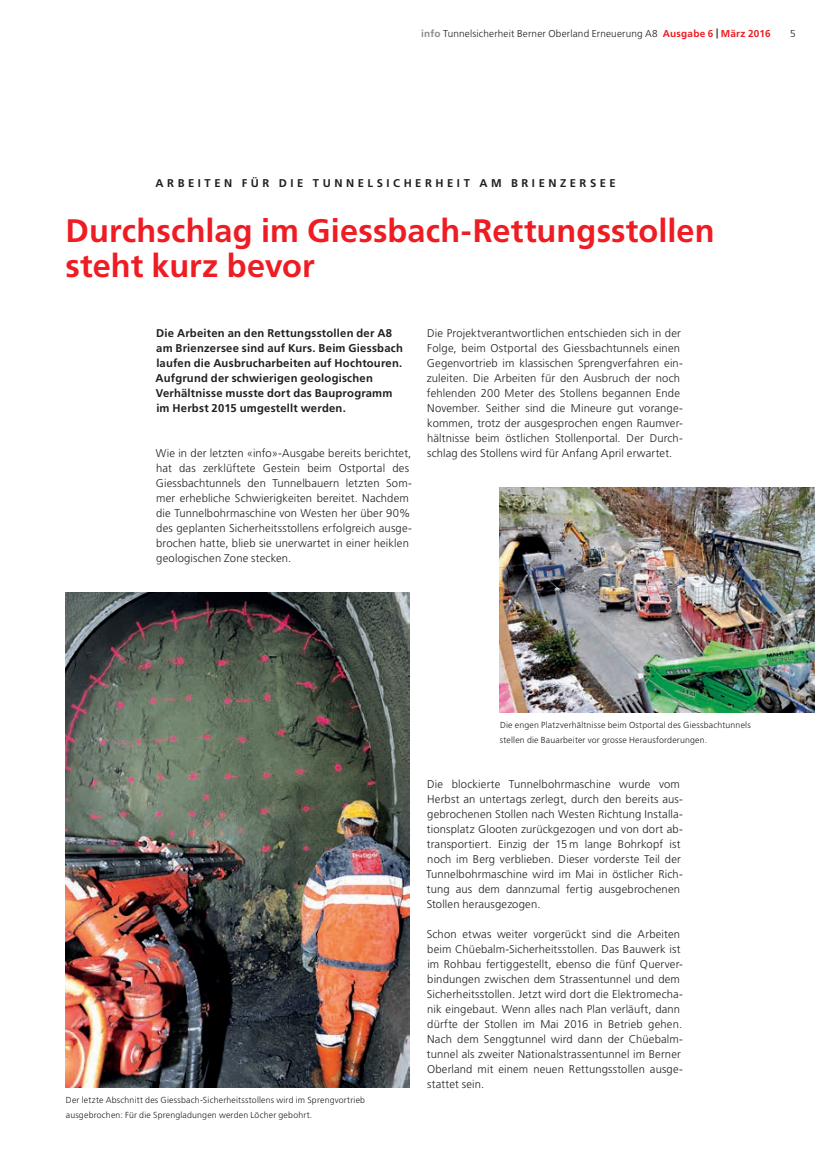
<style>
.page{position:relative;width:815px;height:1170px;background:#fff}
.page>*{position:absolute;margin:0;border:0;box-sizing:border-box;transform-origin:0 0}
.t1{font:700 32.5px/35px "Frutiger LT Std";letter-spacing:.005em;color:#ee1d23}
.t2{font:300 11.25px/15px "Frutiger LT Std";letter-spacing:.015em;color:#231f20}
.t3{font:700 11.25px/15px "Frutiger LT Std";letter-spacing:.02em;color:#231f20}
.t4{font:700 11.25px "Frutiger LT Std";letter-spacing:.315em;color:#231f20}
.t5{font:300 10px "Frutiger LT Std";letter-spacing:.02em;color:#231f20}
.t6{font:300 8.75px/15px "Frutiger LT Std";letter-spacing:.02em;color:#231f20}
.s1{font-weight:700;color:#8a8c8f}
.s2{font-weight:700;color:#ee1d23}
.s3{font-weight:700}
</style>
<div class="page">
<img style="left:66px;top:592px;width:343px;height:495px">
<img style="left:500px;top:487px;width:315px;height:225px">
<p class="t5" style="left:421px;top:28px;width:351px"><span class="s1">info</span> Tunnelsicherheit Berner Oberland Erneuerung A8 <span class="s2">Ausgabe 6</span> <span class="s3">|</span> <span class="s2">März 2016</span></p>
<p class="t5" style="left:790px;top:28px;width:7px">5</p>
<p class="t4" style="left:156px;top:177px;width:462px">ARBEITEN FÜR DIE TUNNELSICHERHEIT AM BRIENZERSEE</p>
<h1 class="t1" style="left:66px;top:214px;width:651px">Durchschlag im Giessbach-Rettungsstollen steht kurz bevor</h1>
<p class="t3" style="left:156px;top:326px;width:249px">Die Arbeiten an den Rettungsstollen der A8 am Brienzersee sind auf Kurs. Beim Giessbach laufen die Ausbrucharbeiten auf Hochtouren.<br>Aufgrund der schwierigen geologischen Verhältnisse musste dort das Bauprogramm im Herbst 2015 umgestellt werden.</p>
<p class="t2" style="left:156px;top:446px;width:258px">Wie in der letzten «info»-Ausgabe bereits berichtet, hat das zerklüftete Gestein beim Ostportal des Giessbachtunnels den Tunnelbauern letzten Som&shy;mer erhebliche Schwierigkeiten bereitet. Nachdem die Tunnelbohrmaschine von Westen her über 90% des geplanten Sicherheitsstollens erfolgreich ausge&shy;brochen hatte, blieb sie unerwartet in einer heiklen geologischen Zone stecken.</p>
<p class="t2" style="left:427px;top:326px;width:258px">Die Projektverantwortlichen entschieden sich in der Folge, beim Ostportal des Giessbachtunnels einen Gegenvortrieb im klassischen Sprengverfahren ein&shy;zuleiten. Die Arbeiten für den Ausbruch der noch fehlenden 200 Meter des Stollens begannen Ende November. Seither sind die Mineure gut vorange&shy;kommen, trotz der ausgesprochen engen Raumver&shy;hältnisse beim östlichen Stollenportal. Der Durch&shy;schlag des Stollens wird für Anfang April erwartet.</p>
<p class="t6" style="left:66px;top:1092px;width:301px">Der letzte Abschnitt des Giessbach-Sicherheitsstollens wird im Sprengvortrieb ausgebrochen: Für die Sprengladungen werden Löcher gebohrt.</p>
<p class="t6" style="left:500px;top:717px;width:252px">Die engen Platzverhältnisse beim Ostportal des Giessbachtunnels stellen die Bauarbeiter vor grosse Herausforderungen.</p>
<p class="t2" style="left:426px;top:776px;width:258px">Die blockierte Tunnelbohrmaschine wurde vom Herbst an untertags zerlegt, durch den bereits aus&shy;gebrochenen Stollen nach Westen Richtung Installa&shy;tionsplatz Glooten zurückgezogen und von dort ab&shy;transportiert. Einzig der 15 m lange Bohrkopf ist noch im Berg verblieben. Dieser vorderste Teil der Tunnelbohrmaschine wird im Mai in östlicher Rich&shy;tung aus dem dannzumal fertig ausgebrochenen Stollen herausgezogen.</p>
<p class="t2" style="left:427px;top:926px;width:258px">Schon etwas weiter vorgerückt sind die Arbeiten beim Chüebalm-Sicherheitsstollen. Das Bauwerk ist im Rohbau fertiggestellt, ebenso die fünf Querver&shy;bindungen zwischen dem Strassentunnel und dem Sicherheitsstollen. Jetzt wird dort die Elektromecha&shy;nik eingebaut. Wenn alles nach Plan verläuft, dann dürfte der Stollen im Mai 2016 in Betrieb gehen.<br>Nach dem Senggtunnel wird dann der Chüebalm&shy;tunnel als zweiter Nationalstrassentunnel im Berner Oberland mit einem neuen Rettungsstollen ausge&shy;stattet sein.</p>
</div>
